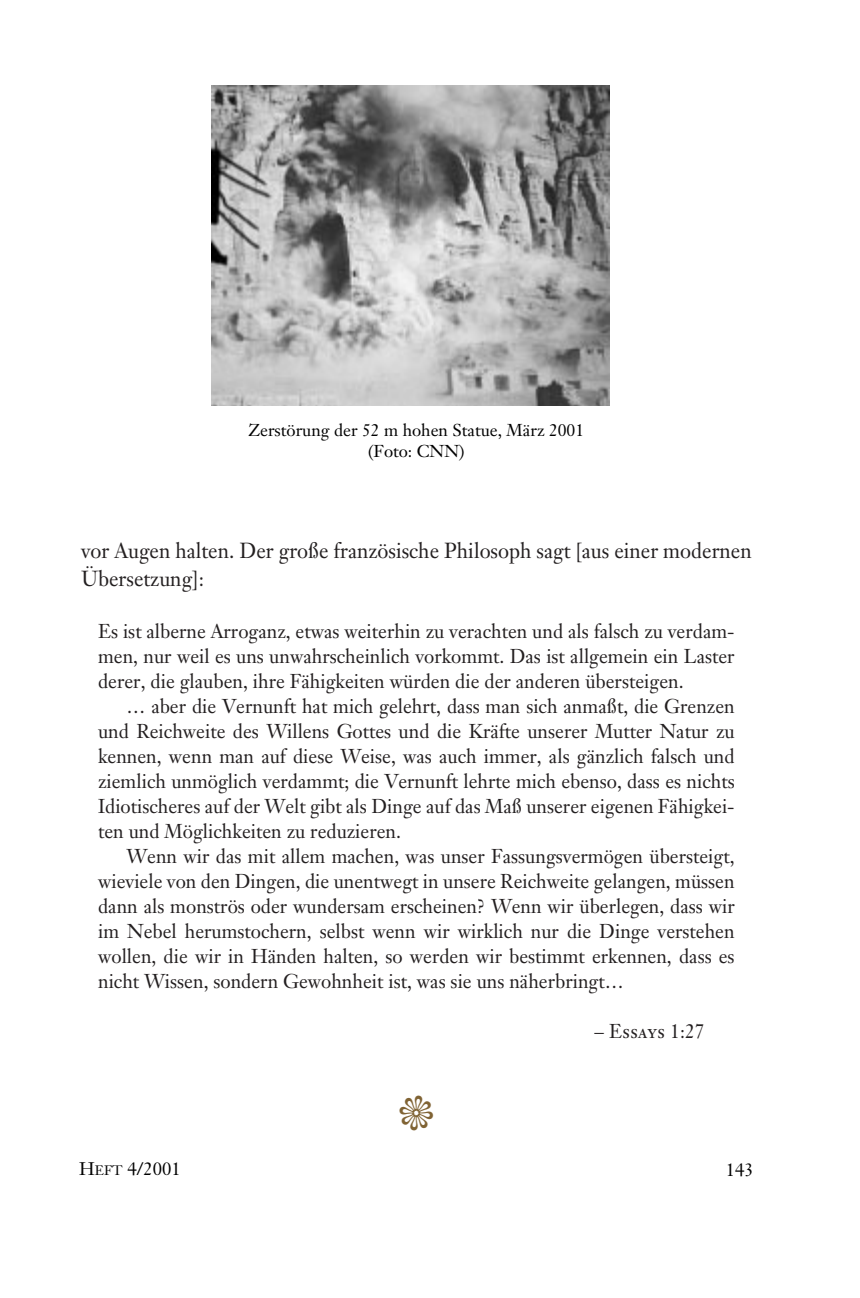
<style>
.page{position:relative;width:860px;height:1298px;background:#fff}
.page>*{position:absolute;margin:0;border:0;box-sizing:border-box;transform-origin:0 0}
.t1{font:21.6px/27.4px "Athos 10";color:#231f20;scale:.95 1}
.t2{font:19.8px/25px "Athos 10";color:#231f20;text-align:justify;scale:.96 1}
.t3{font:19.8px "Athos 14 Regular Kap";color:#231f20;scale:.96 1}
.t4{font:18px "T Janson";color:#000}
.t5{font:18px "Athos 10";color:#000}
.t6{font:17px/20.4px "Athos 10";color:#000;text-align:center}
.s1{font-family:"Athos 10"}
.s2{font-size:13.6px}
</style>
<div class="page">
<img style="left:211px;top:85px;width:398px;height:320px">
<p class="t6" style="left:249px;top:422px;width:337px">Zerstörung der 52 m hohen Statue, März 2001 (Foto: CNN)</p>
<p class="t1" style="left:81px;top:539px;width:707px">vor Augen halten. Der große französische Philosoph sagt [aus einer modernen<br>Übersetzung]:</p>
<p class="t2" style="left:98px;top:621px;width:665px">Es ist alberne Arroganz, etwas weiterhin zu verachten und als falsch zu verdam&shy;men, nur weil es uns unwahrscheinlich vorkommt. Das ist allgemein ein Laster derer, die glauben, ihre Fähigkeiten würden die der anderen übersteigen.</p>
<p class="t2" style="left:98px;top:696px;width:665px;text-indent:28px">… aber die Vernunft hat mich gelehrt, dass man sich anmaßt, die Grenzen und Reichweite des Willens Gottes und die Kräfte unserer Mutter Natur zu kennen, wenn man auf diese Weise, was auch immer, als gänzlich falsch und ziemlich unmöglich verdammt; die Vernunft lehrte mich ebenso, dass es nichts Idiotischeres auf der Welt gibt als Dinge auf das Maß unserer eigenen Fähigkei&shy;ten und Möglichkeiten zu reduzieren.</p>
<p class="t2" style="left:98px;top:846px;width:665px;text-indent:28px">Wenn wir das mit allem machen, was unser Fassungsvermögen übersteigt, wieviele von den Dingen, die unentwegt in unsere Reichweite gelangen, müssen dann als monströs oder wundersam erscheinen? Wenn wir überlegen, dass wir im Nebel herumstochern, selbst wenn wir wirklich nur die Dinge verstehen wollen, die wir in Händen halten, so werden wir bestimmt erkennen, dass es nicht Wissen, sondern Gewohnheit ist, was sie uns näherbringt…</p>
<p class="t3" style="left:595px;top:1019px;width:116px"><span class="s1">–</span> Essays <span class="s1">1:27</span></p>
<p class="t4" style="left:79px;top:1162px;width:103px">H<span class="s2">EFT</span> 4/2001</p>
<p class="t5" style="left:726px;top:1163px;width:30px">143</p>
</div>
